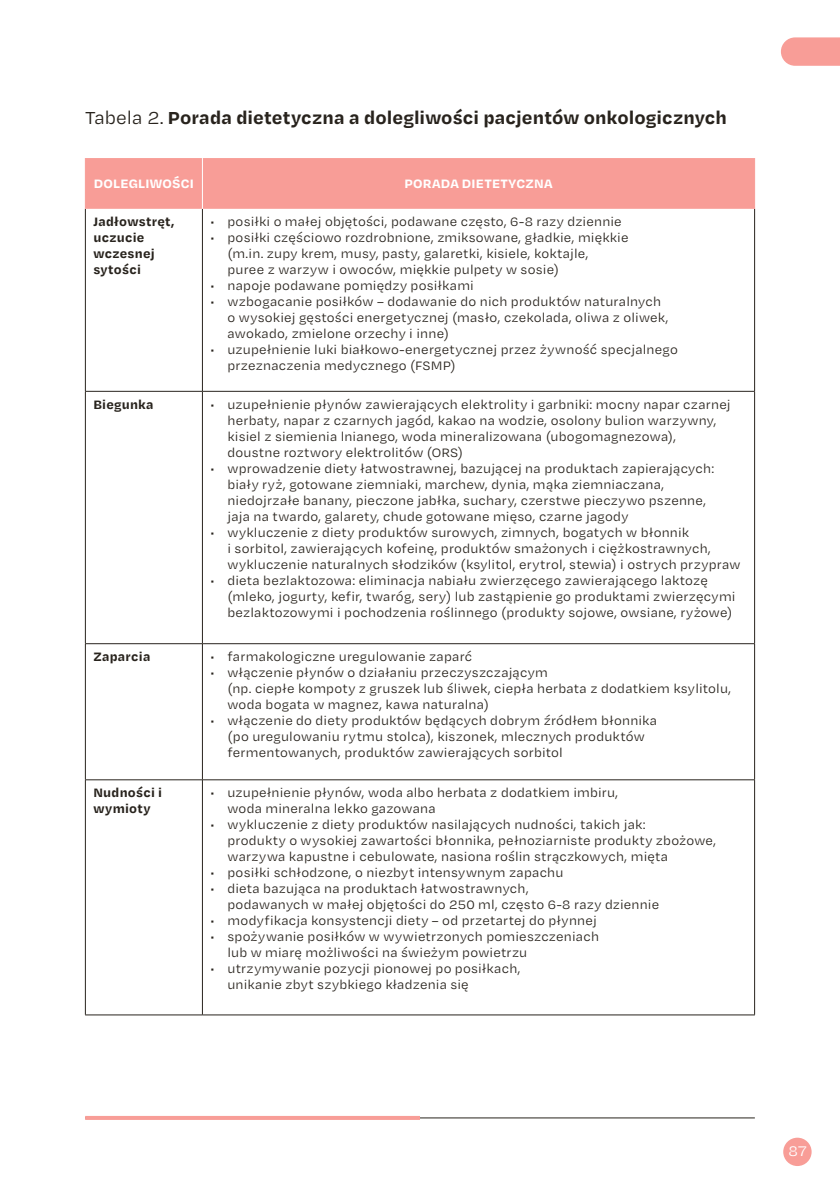
<style>
.page{position:relative;width:840px;height:1191px;background:#fff}
.page>*{position:absolute;margin:0;border:0;box-sizing:border-box;transform-origin:0 0}
.t1{font:700 20px "Degular Text";color:#28231d}
.t2{font:16px "Degular Text";color:#fff}
.t3{font:14px/16px "Degular Text";letter-spacing:.015em;color:#28231d}
.t4{font:700 14px/16px "Degular Text";letter-spacing:.015em;color:#28231d}
.t5{font:700 14px "Degular Text";letter-spacing:.015em;color:#fff}
.s1{font-weight:400}
</style>
<div class="page">
<div style="left:782px;top:1137px;width:29px;height:29px;background:#f89d97;border-radius:50%"></div>
<svg style="left:781px;top:37px;width:58px;height:29px"></svg>
<div style="left:86px;top:158px;width:667px;height:51px;background:#f89d97"></div>
<hr style="left:85px;top:209px;width:1px;height:182px;background:#28231d">
<hr style="left:202px;top:209px;width:1px;height:182px;background:#28231d">
<hr style="left:753px;top:209px;width:1px;height:182px;background:#28231d">
<hr style="left:85px;top:391px;width:117px;height:1px;background:#28231d">
<hr style="left:85px;top:391px;width:1px;height:252px;background:#28231d">
<hr style="left:202px;top:391px;width:552px;height:1px;background:#28231d">
<hr style="left:202px;top:391px;width:1px;height:252px;background:#28231d">
<hr style="left:753px;top:391px;width:1px;height:252px;background:#28231d">
<hr style="left:85px;top:643px;width:117px;height:1px;background:#28231d">
<hr style="left:85px;top:644px;width:1px;height:135px;background:#28231d">
<hr style="left:202px;top:643px;width:552px;height:1px;background:#28231d">
<hr style="left:202px;top:644px;width:1px;height:135px;background:#28231d">
<hr style="left:753px;top:644px;width:1px;height:135px;background:#28231d">
<hr style="left:85px;top:779px;width:117px;height:1px;background:#28231d">
<hr style="left:85px;top:780px;width:1px;height:234px;background:#28231d">
<hr style="left:202px;top:779px;width:552px;height:1px;background:#28231d">
<hr style="left:202px;top:780px;width:1px;height:234px;background:#28231d">
<hr style="left:753px;top:780px;width:1px;height:234px;background:#28231d">
<hr style="left:85px;top:1014px;width:117px;height:1px;background:#28231d">
<hr style="left:202px;top:1014px;width:552px;height:1px;background:#28231d">
<hr style="left:202px;top:158px;width:1px;height:51px;background:#fff">
<hr style="left:85px;top:158px;width:1px;height:51px;background:#f89d97">
<hr style="left:753px;top:158px;width:1px;height:51px;background:#f89d97">
<hr style="left:85px;top:1117px;width:669px;height:1px;background:#28231d">
<hr style="left:85px;top:1116px;width:335px;height:4px;background:#f89d97">
<h1 class="t1" style="left:85px;top:104px;width:643px"><span class="s1">Tabela 2.</span> Porada dietetyczna a dolegliwości pacjentów onkologicznych</h1>
<p class="t5" style="left:94px;top:174px;width:102px">DOLEGLIWOŚCI</p>
<p class="t5" style="left:404px;top:174px;width:150px">PORADA DIETETYCZNA</p>
<p class="t4" style="left:93px;top:213px;width:82px">Jadłowstręt, uczucie wczesnej sytości</p>
<p class="t3" style="left:210px;top:213px;width:412px">• posiłki o małej objętości, podawane często, 6-8 razy dziennie</p>
<p class="t3" style="left:227px;top:229px;width:402px;text-indent:-17px">• posiłki częściowo rozdrobnione, zmiksowane, gładkie, miękkie (m.in. zupy krem, musy, pasty, galaretki, kisiele, koktajle, puree z warzyw i owoców, miękkie pulpety w sosie)</p>
<p class="t3" style="left:210px;top:277px;width:265px">• napoje podawane pomiędzy posiłkami</p>
<p class="t3" style="left:227px;top:293px;width:442px;text-indent:-17px">• wzbogacanie posiłków – dodawanie do nich produktów naturalnych o wysokiej gęstości energetycznej (masło, czekolada, oliwa z oliwek, awokado, zmielone orzechy i inne)</p>
<p class="t3" style="left:227px;top:341px;width:451px;text-indent:-17px">• uzupełnienie luki białkowo-energetycznej przez żywność specjalnego przeznaczenia medycznego (FSMP)</p>
<p class="t4" style="left:93px;top:395px;width:62px">Biegunka</p>
<p class="t3" style="left:227px;top:396px;width:504px;text-indent:-17px">• uzupełnienie płynów zawierających elektrolity i garbniki: mocny napar czarnej herbaty, napar z czarnych jagód, kakao na wodzie, osolony bulion warzywny, kisiel z siemienia lnianego, woda mineralizowana (ubogomagnezowa), doustne roztwory elektrolitów (ORS)</p>
<p class="t3" style="left:227px;top:460px;width:488px;text-indent:-17px">• wprowadzenie diety łatwostrawnej, bazującej na produktach zapierających: biały ryż, gotowane ziemniaki, marchew, dynia, mąka ziemniaczana, niedojrzałe banany, pieczone jabłka, suchary, czerstwe pieczywo pszenne, jaja na twardo, galarety, chude gotowane mięso, czarne jagody</p>
<p class="t3" style="left:227px;top:524px;width:514px;text-indent:-17px">• wykluczenie z diety produktów surowych, zimnych, bogatych w błonnik<br>i sorbitol, zawierających kofeinę, produktów smażonych i ciężkostrawnych, wykluczenie naturalnych słodzików (ksylitol, erytrol, stewia) i ostrych przypraw</p>
<p class="t3" style="left:227px;top:572px;width:509px;text-indent:-17px">• dieta bezlaktozowa: eliminacja nabiału zwierzęcego zawierającego laktozę (mleko, jogurty, kefir, twaróg, sery) lub zastąpienie go produktami zwierzęcymi bezlaktozowymi i pochodzenia roślinnego (produkty sojowe, owsiane, ryżowe)</p>
<p class="t4" style="left:93px;top:648px;width:59px">Zaparcia</p>
<p class="t3" style="left:210px;top:648px;width:263px">• farmakologiczne uregulowanie zaparć</p>
<p class="t3" style="left:227px;top:664px;width:505px;text-indent:-17px">• włączenie płynów o działaniu przeczyszczającym<br>(np. ciepłe kompoty z gruszek lub śliwek, ciepła herbata z dodatkiem ksylitolu, woda bogata w magnez, kawa naturalna)</p>
<p class="t3" style="left:227px;top:712px;width:431px;text-indent:-17px">• włączenie do diety produktów będących dobrym źródłem błonnika (po uregulowaniu rytmu stolca), kiszonek, mlecznych produktów fermentowanych, produktów zawierających sorbitol</p>
<p class="t4" style="left:93px;top:784px;width:70px">Nudności i wymioty</p>
<p class="t3" style="left:227px;top:784px;width:392px;text-indent:-17px">• uzupełnienie płynów, woda albo herbata z dodatkiem imbiru, woda mineralna lekko gazowana</p>
<p class="t3" style="left:227px;top:816px;width:490px;text-indent:-17px">• wykluczenie z diety produktów nasilających nudności, takich jak:<br>produkty o wysokiej zawartości błonnika, pełnoziarniste produkty zbożowe, warzywa kapustne i cebulowate, nasiona roślin strączkowych, mięta</p>
<p class="t3" style="left:210px;top:864px;width:354px">• posiłki schłodzone, o niezbyt intensywnym zapachu</p>
<p class="t3" style="left:227px;top:880px;width:433px;text-indent:-17px">• dieta bazująca na produktach łatwostrawnych,<br>podawanych w małej objętości do 250 ml, często 6-8 razy dziennie</p>
<p class="t3" style="left:210px;top:912px;width:388px">• modyfikacja konsystencji diety – od przetartej do płynnej</p>
<p class="t3" style="left:227px;top:928px;width:373px;text-indent:-17px">• spożywanie posiłków w wywietrzonych pomieszczeniach lub w miarę możliwości na świeżym powietrzu</p>
<p class="t3" style="left:227px;top:960px;width:294px;text-indent:-17px">• utrzymywanie pozycji pionowej po posiłkach, unikanie zbyt szybkiego kładzenia się</p>
<p class="t2" style="left:788px;top:1141px;width:20px">87</p>
</div>
